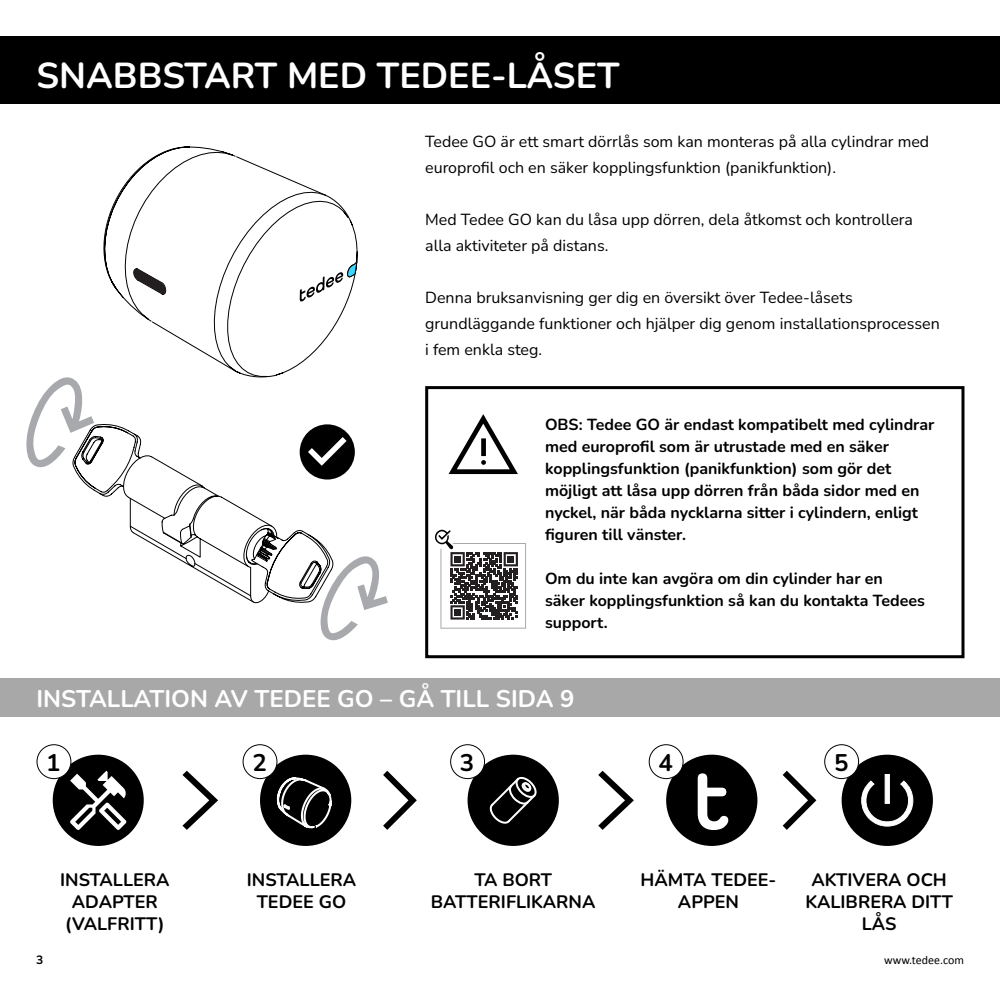
<style>
.page{position:relative;width:1000px;height:1000px;background:#fff}
.page>*{position:absolute;margin:0;border:0;box-sizing:border-box;transform-origin:0 0}
.t1{font:700 36px "Nunito";color:#fff}
.t2{font:700 24px "Nunito";color:#fff}
.t3{font:700 24px "Nunito";color:#000}
.t4{font:700 18px/22px "Nunito";color:#000;text-align:center}
.t5{font:16px/26px "Nunito";color:#000}
.t6{font:700 16px/22px "Nunito";color:#000}
.t7{font:12px "Calibri";color:#000}
.t8{font:700 12px "Nunito";color:#000}
</style>
<div class="page">
<div style="left:425px;top:386px;width:539px;height:272px;border:3px solid #000"></div>
<svg style="left:449px;top:414px;width:69px;height:60px"></svg>
<div style="left:0;top:679px;width:1000px;height:38px;background:#a8a8a8"></div>
<div style="left:0;top:36px;width:1000px;height:68px;background:#000"></div>
<div style="left:53px;top:755px;width:91px;height:91px;background:#000;border-radius:50%"></div>
<svg style="left:70px;top:771px;width:56px;height:59px"></svg>
<div style="left:37px;top:745px;width:34px;height:34px;background:#fff;border-radius:50%"></div>
<div style="left:36px;top:744px;width:35px;height:35px;border:1px solid #000;border-radius:50%"></div>
<div style="left:260px;top:755px;width:91px;height:91px;background:#000;border-radius:50%"></div>
<div style="left:666px;top:755px;width:91px;height:91px;background:#000;border-radius:50%"></div>
<svg style="left:698px;top:773px;width:30px;height:57px"></svg>
<div style="left:243px;top:745px;width:34px;height:34px;background:#fff;border-radius:50%"></div>
<div style="left:243px;top:744px;width:34px;height:35px;border:1px solid #000;border-radius:50%"></div>
<div style="left:649px;top:745px;width:34px;height:34px;background:#fff;border-radius:50%"></div>
<div style="left:649px;top:744px;width:35px;height:35px;border:1px solid #000;border-radius:50%"></div>
<div style="left:468px;top:755px;width:91px;height:91px;background:#000;border-radius:50%"></div>
<div style="left:842px;top:755px;width:91px;height:91px;background:#000;border-radius:50%"></div>
<svg style="left:861px;top:774px;width:53px;height:53px"></svg>
<svg style="left:182px;top:771px;width:36px;height:59px"></svg>
<svg style="left:598px;top:771px;width:36px;height:59px"></svg>
<svg style="left:383px;top:771px;width:34px;height:59px"></svg>
<svg style="left:783px;top:771px;width:33px;height:59px"></svg>
<div style="left:451px;top:745px;width:34px;height:34px;background:#fff;border-radius:50%"></div>
<div style="left:450px;top:744px;width:35px;height:35px;border:1px solid #000;border-radius:50%"></div>
<div style="left:825px;top:745px;width:34px;height:34px;background:#fff;border-radius:50%"></div>
<div style="left:824px;top:744px;width:35px;height:35px;border:1px solid #000;border-radius:50%"></div>
<svg style="left:489px;top:776px;width:48px;height:48px"></svg>
<svg style="left:276px;top:777px;width:56px;height:52px"></svg>
<svg style="left:26px;top:146px;width:362px;height:495px"></svg>
<div style="left:440px;top:543px;width:86px;height:86px;border:1px solid #a8a9ad"></div>
<svg style="left:435px;top:530px;width:83px;height:90px"></svg>
<p class="t1" style="left:36px;top:51px;width:584px">SNABBSTART MED TEDEE-LÅSET</p>
<p class="t5" style="left:425px;top:128px;width:506px">Tedee GO är ett smart dörrlås som kan monteras på alla cylindrar med europrofil och en säker kopplingsfunktion (panikfunktion).</p>
<p class="t5" style="left:425px;top:206px;width:489px">Med Tedee GO kan du låsa upp dörren, dela åtkomst och kontrollera alla aktiviteter på distans.</p>
<p class="t5" style="left:425px;top:284px;width:516px">Denna bruksanvisning ger dig en översikt över Tedee-låsets grundläggande funktioner och hjälper dig genom installationsprocessen i fem enkla steg.</p>
<p class="t6" style="left:545px;top:413px;width:391px">OBS: Tedee GO är endast kompatibelt med cylindrar med europrofil som är utrustade med en säker kopplingsfunktion (panikfunktion) som gör det möjligt att låsa upp dörren från båda sidor med en nyckel, när båda nycklarna sitter i cylindern, enligt figuren till vänster.</p>
<p class="t6" style="left:545px;top:567px;width:381px">Om du inte kan avgöra om din cylinder har en säker kopplingsfunktion så kan du kontakta Tedees support.</p>
<p class="t2" style="left:36px;top:682px;width:539px">INSTALLATION AV TEDEE GO – GÅ TILL SIDA 9</p>
<p class="t3" style="left:46px;top:747px;width:16px">1</p>
<p class="t3" style="left:252px;top:747px;width:16px">2</p>
<p class="t3" style="left:460px;top:747px;width:16px">3</p>
<p class="t3" style="left:659px;top:747px;width:16px">4</p>
<p class="t3" style="left:834px;top:747px;width:16px">5</p>
<p class="t4" style="left:60px;top:869px;width:111px">INSTALLERA<br>ADAPTER (VALFRITT)</p>
<p class="t4" style="left:247px;top:869px;width:111px">INSTALLERA<br>TEDEE GO</p>
<p class="t4" style="left:641px;top:869px;width:137px">HÄMTA TEDEE-<br>APPEN</p>
<p class="t4" style="left:431px;top:869px;width:166px">TA BORT<br>BATTERIFLIKARNA</p>
<p class="t4" style="left:806px;top:869px;width:149px">AKTIVERA OCH<br>KALIBRERA DITT<br>LÅS</p>
<p class="t8" style="left:36px;top:952px;width:9px">3</p>
<p class="t7" style="left:884px;top:952px;width:81px">www.tedee.com</p>
</div>
